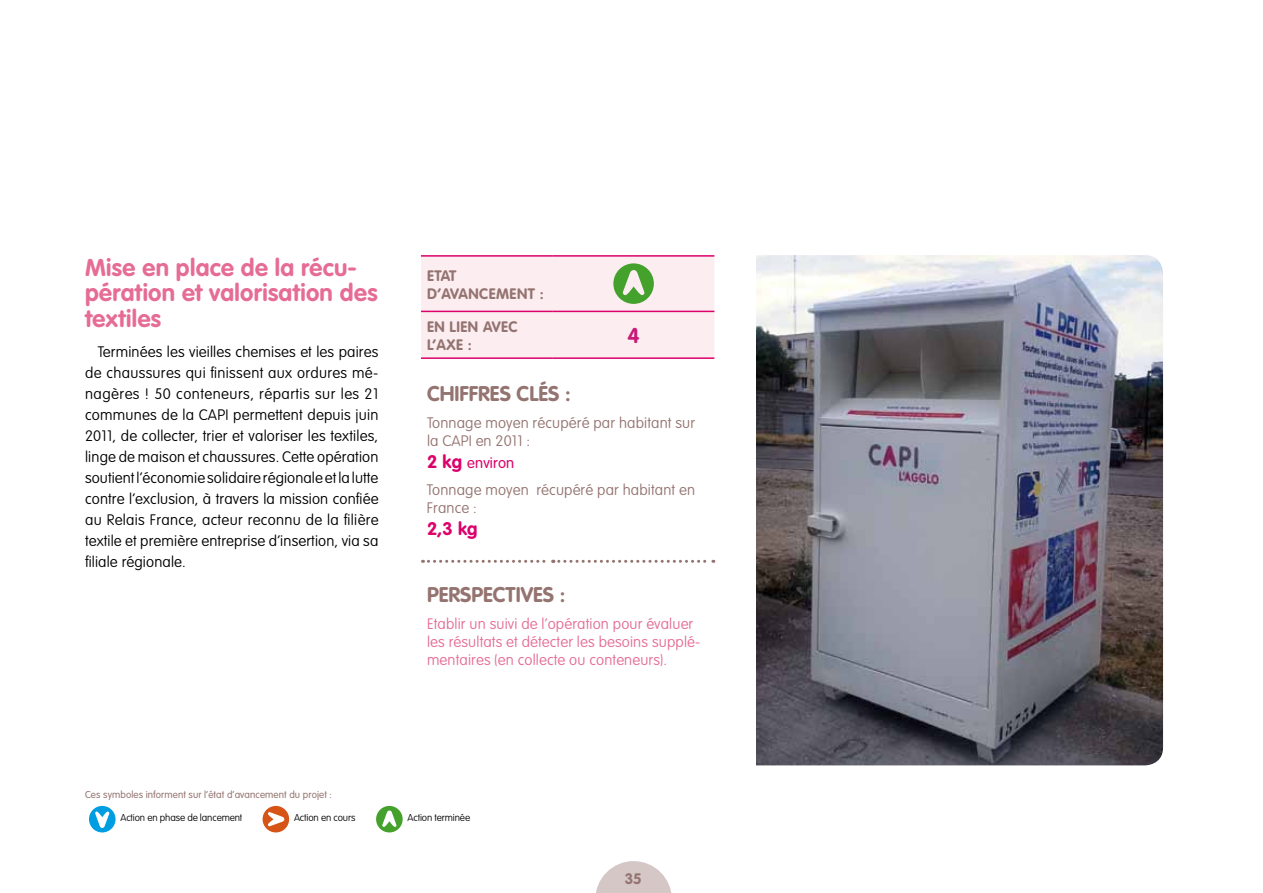
<style>
.page{position:relative;width:1263px;height:893px;background:#fff}
.page>*{position:absolute;margin:0;border:0;box-sizing:border-box;transform-origin:0 0}
.t1{font:700 24px/25.5px "VAG Rounded";letter-spacing:.015em;color:#e66c95}
.t2{font:700 21px "VAG Rounded";color:#947470}
.t3{font:700 21px "VAG Rounded";color:#c81a79}
.t4{font:700 18px "VAG Rounded";color:#dc006b}
.t5{font:100 15px/21px "VAG Rounded";letter-spacing:.01em;color:#000;text-align:justify}
.t6{font:100 15px/18px "VAG Rounded";letter-spacing:.01em;color:#e66c95}
.t7{font:100 15px/18px "VAG Rounded";letter-spacing:.01em;color:#947470}
.t8{font:700 15px/18px "VAG Rounded";letter-spacing:-.005em;color:#947470}
.t9{font:100 9.9px "VAG Rounded";letter-spacing:-.01em;color:#000}
.t10{font:300 9.9px "VAG Rounded";letter-spacing:.01em;color:#947470}
.s1{font-weight:700;font-size:18px;color:#dc006b}
.s2{font-weight:300;color:#dc006b}
</style>
<div class="page">
<svg style="left:596px;top:861px;width:76px;height:32px"></svg>
<img style="left:756px;top:255px;width:407px;height:510px">
<hr style="left:421px;top:255px;width:132px;height:2px;background:#dc006b">
<hr style="left:553px;top:255px;width:161px;height:2px;background:#dc006b">
<hr style="left:421px;top:357px;width:132px;height:2px;background:#dc006b">
<hr style="left:553px;top:357px;width:161px;height:2px;background:#dc006b">
<svg style="left:422px;top:560px;width:292px;height:3px"></svg>
<svg style="left:421px;top:256px;width:293px;height:102px;background:#f5e4e6"></svg>
<div style="left:89px;top:806px;width:27px;height:26px;background:#009ee0;border-radius:50%"></div>
<svg style="left:95px;top:811px;width:14px;height:17px"></svg>
<div style="left:263px;top:806px;width:26px;height:26px;background:#d65516;border-radius:50%"></div>
<svg style="left:268px;top:812px;width:16px;height:14px"></svg>
<div style="left:376px;top:806px;width:27px;height:26px;background:#44a12b;border-radius:50%"></div>
<svg style="left:382px;top:810px;width:14px;height:17px"></svg>
<h1 class="t1" style="left:85px;top:254px;width:294px">MISE EN PLACE DE LA RÉCU-<br>PÉRATION ET VALORISATION DES<br>TEXTILES</h1>
<p class="t5" style="left:85px;top:341px;width:295px;text-indent:13px">Terminées les vieilles chemises et les paires de chaussures qui finissent aux ordures mé&shy;nagères ! 50 conteneurs, répartis sur les 21 communes de la CAPI permettent depuis juin 2011, de collecter, trier et valoriser les textiles, linge de maison et chaussures. Cette opération soutient l’économie solidaire régionale et la lutte contre l’exclusion, à travers la mission confiée au Relais France, acteur reconnu de la filière textile et première entreprise d’insertion, via sa filiale régionale.</p>
<p class="t8" style="left:427px;top:266px;width:31px">ETAT<br>D’AVANCEMEN</p>
<p class="t8" style="left:528px;top:284px;width:18px">T :</p>
<p class="t8" style="left:427px;top:317px;width:31px">EN LIEN</p>
<p class="t8" style="left:483px;top:317px;width:10px">AVEC</p>
<p class="t8" style="left:427px;top:335px;width:20px">L’AXE</p>
<p class="t8" style="left:468px;top:335px;width:6px">:</p>
<h2 class="t3" style="left:628px;top:323px;width:14px">4</h2>
<h2 class="t2" style="left:427px;top:382px;width:38px">CHIFFRES</h2>
<h2 class="t2" style="left:517px;top:382px;width:56px">CLÉS :</h2>
<p class="t7" style="left:427px;top:414px;width:270px">Tonnage moyen récupéré par habitant sur la CAPI en 2011 :</p>
<p class="t7" style="left:427px;top:449px;width:270px;line-height:27px"><span class="s1">2 KG</span> <span class="s2">environ<br></span>Tonnage moyen récupéré par habitant en</p>
<p class="t7" style="left:427px;top:499px;width:51px">France :</p>
<p class="t4" style="left:427px;top:518px;width:52px">2,3 KG</p>
<h2 class="t2" style="left:427px;top:582px;width:24px">PERSPEC</h2>
<h2 class="t2" style="left:506px;top:582px;width:21px">TIVES</h2>
<h2 class="t2" style="left:560px;top:582px;width:7px">:</h2>
<p class="t6" style="left:427px;top:614px;width:275px">Etablir un suivi de l’opération pour évaluer les résultats et détecter les besoins supplé&shy;mentaires (en collecte ou conteneurs).</p>
<p class="t10" style="left:85px;top:789px;width:248px">Ces symboles informent sur l’état d’avancement du projet :</p>
<p class="t9" style="left:120px;top:811px;width:123px">Action en phase de lancement</p>
<p class="t9" style="left:294px;top:811px;width:63px">Action en cours</p>
<p class="t9" style="left:408px;top:811px;width:64px">Action terminée</p>
<p class="t8" style="left:625px;top:869px;width:19px">35</p>
</div>
